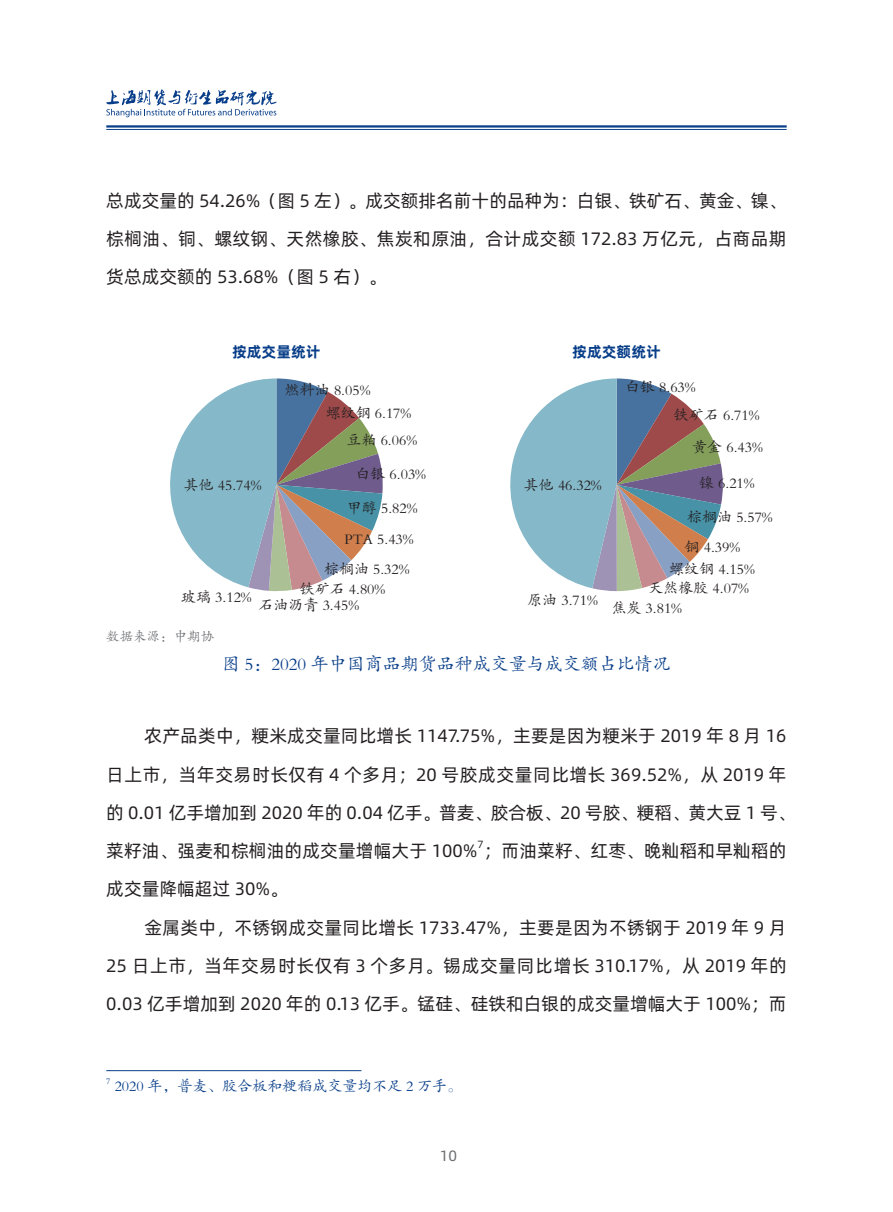
<style>
.page{position:relative;width:893px;height:1212px;background:#fff}
.page>*{position:absolute;margin:0;border:0;box-sizing:border-box;transform-origin:0 0}
.t1{font:18px/38.2px "Alibaba Pu Hui Ti";letter-spacing:.005em;color:#231f20;text-align:justify}
.t2{font:18px "Alibaba Pu Hui Ti";letter-spacing:.035em;color:#231f20}
.t3{font:18px "FZKTK GBK1 0";color:#083e89}
.t4{font:15px "FZKTK GBK1 0";color:#231f20}
.t5{font:15px "FZKTK GBK1 0";color:#083e89}
.t6{font:700 15px "Alibaba Pu Hui Ti";color:#083e89}
.t7{font:15px "Alibaba Pu Hui Ti";color:#6c6d70}
.t8{font:13.5px "FZKTK GBK1 0";color:#6c6d70}
.t9{font:10.5px "Alibaba Pu Hui Ti";color:#231f20}
.t10{font:8.7px "FZKTK GBK1 0";color:#083e89}
</style>
<div class="page">
<hr style="left:106px;top:125px;width:681px;height:3px;background:#083e89">
<hr style="left:106px;top:129px;width:681px;height:1px;background:#083e89">
<svg style="left:106px;top:89px;width:170px;height:28px"></svg>
<svg style="left:510px;top:378px;width:213px;height:213px"></svg>
<svg style="left:170px;top:378px;width:213px;height:213px"></svg>
<hr style="left:106px;top:1070px;width:255px;height:1px;background:#083e89">
<p class="t1" style="left:106px;top:180px;width:682px">总成交量的 54.26%（图 5 左）。成交额排名前十的品种为：白银、铁矿石、黄金、镍、棕榈油、铜、螺纹钢、天然橡胶、焦炭和原油，合计成交额 172.83 万亿元，占商品期货总成交额的 53.68%（图 5 右）。</p>
<p class="t6" style="left:232px;top:340px;width:90px">按成交量统计</p>
<p class="t6" style="left:572px;top:340px;width:90px">按成交额统计</p>
<p class="t4" style="left:285px;top:382px;width:87px">燃料油 8.05%</p>
<p class="t4" style="left:625px;top:379px;width:72px">白银 8.63%</p>
<p class="t4" style="left:326px;top:405px;width:87px">螺纹钢 6.17%</p>
<p class="t4" style="left:674px;top:407px;width:87px">铁矿石 6.71%</p>
<p class="t4" style="left:347px;top:432px;width:72px">豆粕 6.06%</p>
<p class="t4" style="left:692px;top:439px;width:72px">黄金 6.43%</p>
<p class="t4" style="left:355px;top:466px;width:72px">白银 6.03%</p>
<p class="t4" style="left:184px;top:477px;width:79px">其他 45.74%</p>
<p class="t4" style="left:524px;top:477px;width:79px">其他 46.32%</p>
<p class="t4" style="left:347px;top:500px;width:72px">甲醇 5.82%</p>
<p class="t4" style="left:344px;top:531px;width:71px">PTA 5.43%</p>
<p class="t4" style="left:699px;top:475px;width:57px">镍 6.21%</p>
<p class="t4" style="left:687px;top:508px;width:87px">棕榈油 5.57%</p>
<p class="t4" style="left:685px;top:539px;width:57px">铜 4.39%</p>
<p class="t4" style="left:324px;top:561px;width:87px">棕榈油 5.32%</p>
<p class="t4" style="left:669px;top:561px;width:87px">螺纹钢 4.15%</p>
<p class="t4" style="left:300px;top:581px;width:87px">铁矿石 4.80%</p>
<p class="t4" style="left:648px;top:580px;width:102px">天然橡胶 4.07%</p>
<p class="t4" style="left:258px;top:597px;width:102px">石油沥青 3.45%</p>
<p class="t4" style="left:611px;top:599px;width:72px">焦炭 3.81%</p>
<p class="t4" style="left:181px;top:589px;width:72px">玻璃 3.12%</p>
<p class="t4" style="left:527px;top:592px;width:72px">原油 3.71%</p>
<p class="t8" style="left:106px;top:629px;width:109px">数据来源：中期协</p>
<p class="t3" style="left:222px;top:655px;width:450px">图 5：2020 年中国商品期货品种成交量与成交额占比情况</p>
<p class="t1" style="left:106px;top:716px;width:691px;text-align:left;text-indent:38px">农产品类中，粳米成交量同比增长 1147.75%，主要是因为粳米于 2019 年 8 月 16日上市，当年交易时长仅有 4 个多月；20 号胶成交量同比增长 369.52%，从 2019 年的 0.01 亿手增加到 2020 年的 0.04 亿手。普麦、胶合板、20 号胶、粳稻、黄大豆 1 号、菜籽油、强麦和棕榈油的成交量增幅大于 100% ；而油菜籽、红枣、晚籼稻和早籼稻的</p>
<p class="t9" style="left:478px;top:837px;width:8px">7</p>
<p class="t1" style="left:106px;top:869px;width:183px">成交量降幅超过 30%。</p>
<p class="t1" style="left:145px;top:907px;width:643px">金属类中，不锈钢成交量同比增长 1733.47%，主要是因为不锈钢于 2019 年 9 月</p>
<p class="t2" style="left:106px;top:952px;width:682px">25 日上市，当年交易时长仅有 3 个多月。锡成交量同比增长 310.17%，从 2019 年的</p>
<p class="t1" style="left:106px;top:983px;width:682px">0.03 亿手增加到 2020 年的 0.13 亿手。锰硅、硅铁和白银的成交量增幅大于 100%；而</p>
<p class="t10" style="left:106px;top:1076px;width:6px">7</p>
<p class="t5" style="left:115px;top:1078px;width:349px">2020 年，普麦、胶合板和粳稻成交量均不足 2 万手。</p>
<p class="t7" style="left:440px;top:1144px;width:19px">10</p>
</div>
